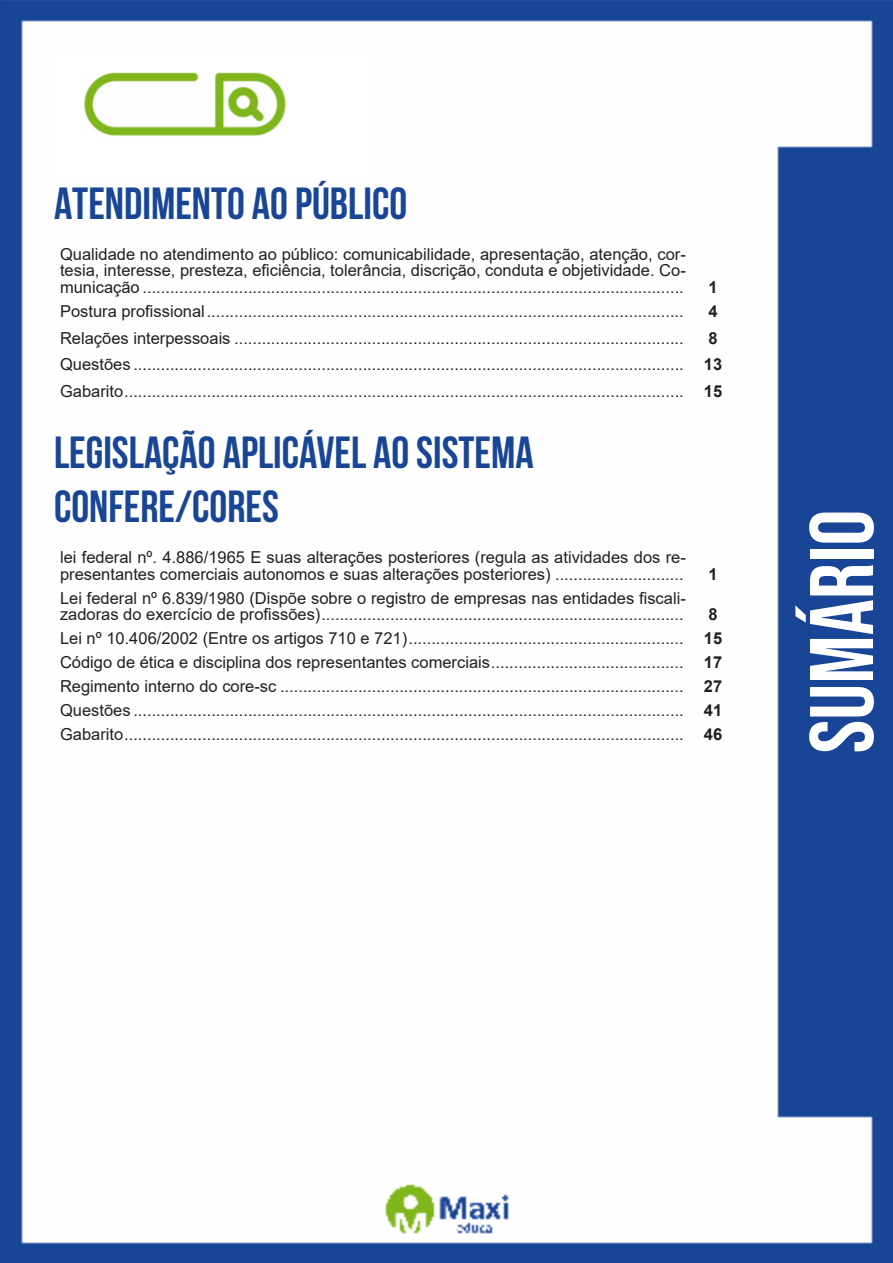
<style>
.page{position:relative;width:893px;height:1263px;background:#fff}
.page>*{position:absolute;margin:0;border:0;box-sizing:border-box;transform-origin:0 0}
.t1{font:90px "Bebas Neue";color:#fff}
.t2{font:700 45px "Bebas Neue";color:#184695}
.ALTERNATIVAS{font:16.5px/16.5px "Arial";color:#231f20}
.INDICE{font:700 16.5px "Arial";color:#231f20}
.TITULO_DE_LEI{font:700 16.5px "Arial";color:#231f20}
</style>
<div class="page">
<img style="left:0;top:0;width:893px;height:1263px">
<div style="left:55px;top:55px;width:317px;height:121px;background:#fff"></div>
<img style="left:84px;top:72px;width:201px;height:64px">
<p class="t2" style="left:54px;top:178px;width:355px">ATENDIMENTO AO PÚBLICO</p>
<p class="ALTERNATIVAS" style="left:60px;top:246px;width:627px;text-align:justify">Qualidade no atendimento ao público: comunicabilidade, apresentação, atenção, cor&shy;tesia, interesse, presteza, eficiência, tolerância, discrição, conduta e objetividade. Co&shy;municação ......................................................................................................................</p>
<p class="INDICE" style="left:708px;top:275px;width:11px">1</p>
<p class="ALTERNATIVAS" style="left:60px;top:303px;width:625px">Postura profissional........................................................................................................</p>
<p class="INDICE" style="left:708px;top:300px;width:11px">4</p>
<p class="ALTERNATIVAS" style="left:60px;top:330px;width:625px">Relações interpessoais ..................................................................................................</p>
<p class="INDICE" style="left:708px;top:326px;width:11px">8</p>
<p class="ALTERNATIVAS" style="left:60px;top:356px;width:625px">Questões ........................................................................................................................</p>
<p class="INDICE" style="left:704px;top:353px;width:20px">13</p>
<p class="ALTERNATIVAS" style="left:60px;top:383px;width:625px">Gabarito..........................................................................................................................</p>
<p class="INDICE" style="left:704px;top:379px;width:20px">15</p>
<p class="t2" style="left:54px;top:428px;width:481px">LEGISLAÇÃO APLICÁVEL AO SISTEMA</p>
<p class="t2" style="left:54px;top:482px;width:226px">CONFERE/CORES</p>
<p class="ALTERNATIVAS" style="left:60px;top:549px;width:627px">lei federal nº. 4.886/1965 E suas alterações posteriores (regula as atividades dos re&shy;presentantes comerciais autonomos e suas alterações posteriores) ............................</p>
<p class="INDICE" style="left:708px;top:562px;width:11px">1</p>
<p class="ALTERNATIVAS" style="left:60px;top:589px;width:627px">Lei federal nº 6.839/1980 (Dispõe sobre o registro de empresas nas entidades fiscali&shy;zadoras do exercício de profissões)...............................................................................</p>
<p class="INDICE" style="left:708px;top:603px;width:11px">8</p>
<p class="ALTERNATIVAS" style="left:60px;top:630px;width:625px">Lei nº 10.406/2002 (Entre os artigos 710 e 721)............................................................</p>
<p class="INDICE" style="left:704px;top:627px;width:20px">15</p>
<p class="ALTERNATIVAS" style="left:60px;top:654px;width:625px">Código de ética e disciplina dos representantes comerciais..........................................</p>
<p class="INDICE" style="left:704px;top:651px;width:20px">17</p>
<p class="ALTERNATIVAS" style="left:60px;top:678px;width:625px">Regimento interno do core-sc ........................................................................................</p>
<p class="TITULO_DE_LEI" style="left:704px;top:675px;width:20px">27</p>
<p class="ALTERNATIVAS" style="left:60px;top:702px;width:625px">Questões ........................................................................................................................</p>
<p class="TITULO_DE_LEI" style="left:704px;top:699px;width:20px">41</p>
<p class="ALTERNATIVAS" style="left:60px;top:726px;width:625px">Gabarito..........................................................................................................................</p>
<p class="TITULO_DE_LEI" style="left:704px;top:723px;width:20px">46</p>
<h1 class="t1" style="left:791px;top:753px;width:245px;rotate:-90deg">sumário</h1>
</div>
